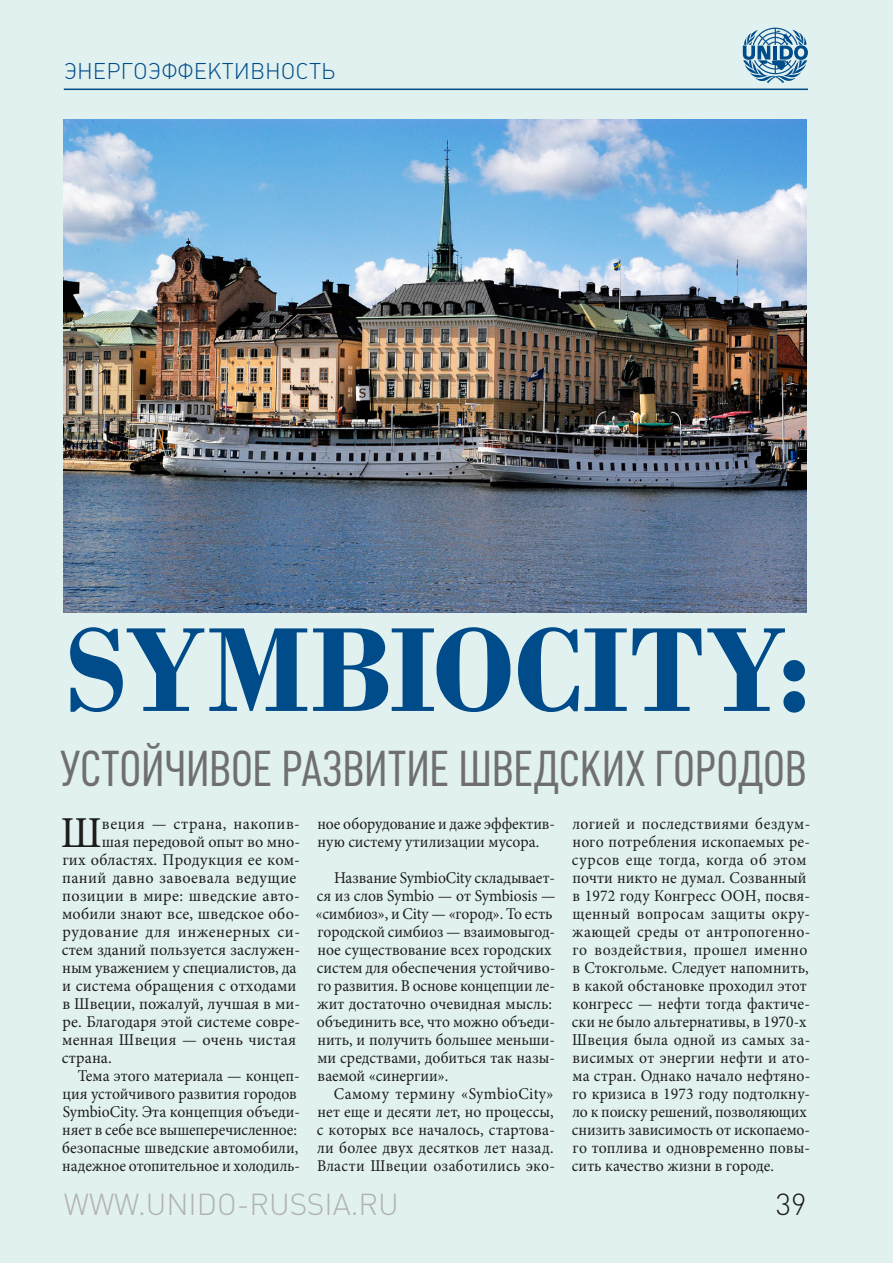
<style>
.page{position:relative;width:893px;height:1263px;background:#e0f1f0}
.page>*{position:absolute;margin:0;border:0;box-sizing:border-box;transform-origin:0 0}
.t1{font:700 126px "Bodoni";color:#004b89}
.t2{font:49.5px "Plumb Condensed";color:#706f6f}
.t3{font:44.25px "Minion Pro";color:#1d1d1b}
.t4{font:30px "Plumb Light C";color:#b3b2b2}
.t5{font:30px "Plumb Light C";color:#1d1d1b}
.t6{font:22.5px "Plumb Light C";color:#004b89}
.t7{font:16.5px/18px "Minion Pro";letter-spacing:.005em;color:#1d1d1b;scale:.95 1}
.t8{font:16.5px/18px "Minion Pro";letter-spacing:.005em;color:#1d1d1b;scale:.94 1}
.t9{font:16.5px "Minion Pro";letter-spacing:.005em;color:#1d1d1b}
</style>
<div class="page">
<hr style="left:64px;top:89px;width:744px;height:1px;background:#004b89">
<img style="left:64px;top:120px;width:742px;height:492px">
<svg style="left:743px;top:28px;width:65px;height:55px"></svg>
<h3 class="t6" style="left:64px;top:58px;width:273px">ЭНЕРГОЭФФЕКТИВНОСТЬ</h3>
<h1 class="t1" style="left:66px;top:595px;width:747px">SymbioCity:</h1>
<h2 class="t2" style="left:60px;top:743px;width:616px">устойчивое развитие шведских городо</h2>
<h2 class="t2" style="left:784px;top:743px;width:24px">в</h2>
<h3 class="t3" style="left:61px;top:803px;width:40px">Ш</h3>
<p class="t9" style="left:102px;top:812px;width:200px">веция — страна, накопив-</p>
<p class="t8" style="left:317px;top:814px;width:254px">ное оборудование и даже эффектив&shy;ную систему утилизации мусора.</p>
<p class="t8" style="left:316px;top:868px;width:257px;text-indent:18px">Название SymbioCity складывает&shy;ся из слов Symbio — от Symbiosis — «симбиоз», и City — «город». То есть городской симбиоз — взаимовыгод&shy;ное существование всех городских систем для обеспечения устойчиво&shy;го развития. В основе концепции ле&shy;жит достаточно очевидная мысль: объединить все, что можно объеди&shy;нить, и получить большее меньши&shy;ми средствами, добиться так назы&shy;ваемой «синергии».</p>
<p class="t7" style="left:317px;top:1084px;width:252px;text-align:justify;text-indent:17px">Самому термину «SymbioCity» нет еще и десяти лет, но процессы, с которых все началось, стартова&shy;ли более двух десятков лет назад.<br>Власти Швеции озаботились эко-</p>
<p class="t7" style="left:572px;top:814px;width:252px">логией и последствиями бездум&shy;ного потребления ископаемых ре&shy;сурсов еще тогда, когда об этом почти никто не думал. Созванный в 1972 году Конгресс ООН</p>
<p class="t9" style="left:102px;top:830px;width:200px">шая передовой опыт во мно-</p>
<p class="t9" style="left:62px;top:848px;width:239px">гих областях. Продукция ее ком-</p>
<p class="t9" style="left:62px;top:866px;width:236px">паний давно завоевала ведущие</p>
<p class="t9" style="left:62px;top:884px;width:239px">позиции в мире: шведские авто-</p>
<p class="t9" style="left:62px;top:902px;width:239px">мобили знают все, шведское обо-</p>
<p class="t9" style="left:63px;top:920px;width:239px">рудование для инженерных си-</p>
<p class="t9" style="left:62px;top:938px;width:240px">стем зданий пользуется заслужен-</p>
<p class="t9" style="left:62px;top:956px;width:236px">ным уважением у специалистов, да</p>
<p class="t9" style="left:62px;top:974px;width:236px">и система обращения с отходами</p>
<p class="t9" style="left:62px;top:992px;width:239px">в Швеции, пожалуй, лучшая в ми-</p>
<p class="t9" style="left:63px;top:1010px;width:239px">ре. Благодаря этой системе совре-</p>
<p class="t9" style="left:62px;top:1028px;width:236px">менная Швеция — очень чистая</p>
<p class="t9" style="left:62px;top:1046px;width:52px">страна.</p>
<p class="t7" style="left:78px;top:1066px;width:235px">Тема этого материала — концеп-</p>
<p class="t7" style="left:62px;top:1084px;width:248px">ция устойчивого развития городов</p>
<p class="t7" style="left:63px;top:1102px;width:251px">SymbioCity. Эта концепция объеди-</p>
<p class="t8" style="left:62px;top:1120px;width:251px">няет в себе все вышеперечисленное:</p>
<p class="t7" style="left:62px;top:1138px;width:250px">безопасные шведские автомобили,</p>
<p class="t8" style="left:62px;top:1156px;width:254px">надежное отопительное и холодиль-</p>
<p class="t7" style="left:572px;top:886px;width:252px;text-indent:185px">, посвя&shy;щенный вопросам защиты окру&shy;жающей среды от антропогенно&shy;го воздействия, прошел именно в Стокгольме. Следует напомнить, в какой обстановке проходил этот конгресс — нефти тогда фактиче&shy;ски не было альтернативы, в 1970‑х<br>Швеция была одной из самых за&shy;висимых от энергии нефти и ато&shy;ма стран. Однако начало нефтяно&shy;го кризиса в 1973 году подтолкну&shy;ло к поиску решений, позволяющих снизить зависимость от ископаемо&shy;го топлива и одновременно повы&shy;сить качество жизни в городе.</p>
<h3 class="t4" style="left:64px;top:1187px;width:26px">WWW</h3>
<h3 class="t4" style="left:138px;top:1187px;width:239px">.UNIDO-RUSSIA.RU</h3>
<h3 class="t5" style="left:776px;top:1187px;width:32px">39</h3>
</div>
